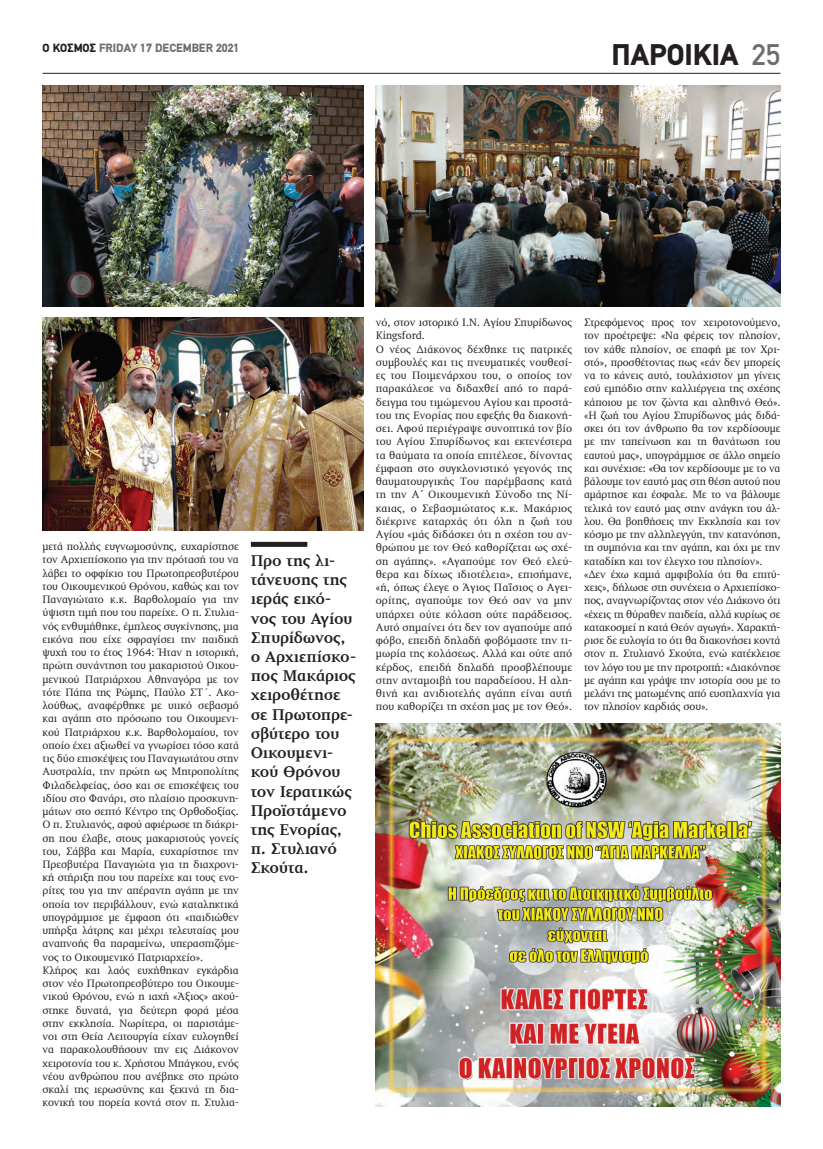
<style>
.page{position:relative;width:823px;height:1149px;background:#fff}
.page>*{position:absolute;margin:0;border:0;box-sizing:border-box;transform-origin:0 0}
.t1{font:900 30px "PF Din Text";color:#231f20}
.t2{font:700 16px/19.2px "PF Diplomat";letter-spacing:-.015em;color:#231f20}
.t3{font:900 12px "PF Din Text";color:#6c6d70}
.t4{font:11px/13.2px "PF Diplomat";letter-spacing:-.005em;color:#231f20}
.s1{color:#231f20}
.s2{font-weight:500;color:#6c6d70}
.s3{font-family:"Arial"}
</style>
<div class="page">
<hr style="left:43px;top:73px;width:737px;height:1px;background:#231f20">
<div style="left:251px;top:541px;width:56px;height:5px;background:#231f20"></div>
<img style="left:43px;top:318px;width:320px;height:212px">
<img style="left:375px;top:85px;width:405px;height:221px">
<img style="left:375px;top:723px;width:405px;height:383px">
<img style="left:43px;top:86px;width:320px;height:221px">
<p class="t3" style="left:43px;top:40px;width:198px"><span class="s1">Ο ΚΟΣΜΟΣ</span> FRIDAY 17 DECEMBER 2021</p>
<h1 class="t1" style="left:611px;top:37px;width:170px">ΠΑΡΟΙΚΙΑ <span class="s2">25</span></h1>
<p class="t4" style="left:43px;top:540px;width:198px">μετά πολλής ευγνωμοσύνης, ευχαρίστησε τον Αρχιεπίσκοπο για την πρότασή του να λάβει το οφφίκιο του Πρωτοπρεσβυτέρου του Οικουμενικού Θρόνου, καθώς και τον Παναγιώτατο κ.κ. Βαρθολομαίο για την ύψιστη τιμή που του παρείχε. Ο π. Στυλια&shy;νός ενθυμήθηκε, έμπλεος συγκίνησης, μια εικόνα που είχε σφραγίσει την παιδική ψυχή του το έτος 1964: Ήταν η ιστορική, πρώτη συνάντηση του μακαριστού Οικου&shy;μενικού Πατριάρχου Αθηναγόρα με τον τότε Πάπα της Ρώμης, Παύλο ΣΤ΄. Ακο&shy;λούθως, αναφέρθηκε με υιικό σεβασμό και αγάπη στο πρόσωπο του Οικουμενι&shy;κού Πατριάρχου κ.κ. Βαρθολομαίου, τον οποίο έχει αξιωθεί να γνωρίσει τόσο κατά τις δύο επισκέψεις του Παναγιωτάτου στην Αυστραλία, την πρώτη ως Μητροπολίτης Φιλαδελφείας, όσο και σε επισκέψεις του ιδίου στο Φανάρι, στο πλαίσιο προσκυνη&shy;μάτων στο σεπτό Κέντρο της Ορθοδοξίας.<br>Ο π. Στυλιανός, αφού αφιέρωσε τη διάκρι&shy;ση που έλαβε, στους μακαριστούς γονείς του, Σάββα και Μαρία, ευχαρίστησε την Πρεσβυτέρα Παναγιώτα για τη διαχρονι&shy;κή στήριξη που του παρείχε και τους ενο&shy;ρίτες του για την απέραντη αγάπη με την οποία τον περιβάλλουν, ενώ καταληκτικά υπογράμμισε με έμφαση ότι «παιδιώθεν υπήρξα λάτρης και μέχρι τελευταίας μου αναπνοής θα παραμείνω, υπερασπιζόμε&shy;νος το Οικουμενικό Πατριαρχείο».<br>Κλήρος και λαός ευχήθηκαν εγκάρδια στον νέο Πρωτοπρεσβύτερο του Οικουμε&shy;νικού Θρόνου, ενώ η ιαχή «Άξιος» ακού&shy;στηκε δυνατά, για δεύτερη φορά μέσα στην εκκλησία. Νωρίτερα, οι παριστάμε&shy;νοι στη Θεία Λειτουργία είχαν ευλογηθεί να παρακολουθήσουν την εις Διάκονον χειροτονία του κ. Χρήστου Μπάγκου, ενός νέου ανθρώπου που ανέβηκε στο πρώτο σκαλί της ιερωσύνης και ξεκινά τη δια&shy;κονική του πορεία κοντά στον π. Στυλια-</p>
<h2 class="t2" style="left:251px;top:551px;width:107px">Προ της λι&shy;τάνευσης της ιεράς εικό&shy;νος του Αγίου<br>Σπυρίδωνος, o Αρχιεπίσκο&shy;πος Μακάριος χειροθέτησε σε Πρωτοπρε&shy;σβύτερο του<br>Οικουμενι&shy;κού Θρόνου τον Ιερατικώς<br>Προϊστάμενο της Ενορίας, π. Στυλιανό<br>Σκούτα.</h2>
<p class="t4" style="left:375px;top:316px;width:198px">νό, στον ιστορικό Ι.Ν. Αγίου Σπυρίδωνος Kingsford.<br>Ο νέος Διάκονος δέχθηκε τις πατρικές συμβουλές και τις πνευματικές νουθεσί&shy;ες του Ποιμενάρχου του, ο οποίος τον παρακάλεσε να διδαχθεί από το παρά&shy;δειγμα του τιμώμενου Αγίου και προστά&shy;του της Ενορίας που εφεξής θα διακονή&shy;σει. Αφού περιέγραψε συνοπτικά τον βίο του Αγίου Σπυρίδωνος και εκτενέστερα τα θαύματα τα οποία επιτέλεσε, δίνοντας έμφαση στο συγκλονιστικό γεγονός της θαυματουργικής Του παρέμβασης κατά τη την Α<span class="s3">´</span> Οικουμενική Σύνοδο της Νί&shy;καιας, ο Σεβασμιώτατος κ.κ. Μακάριος διέκρινε καταρχάς ότι όλη η ζωή του Αγίου «μάς διδάσκει ότι η σχέση του αν&shy;θρώπου με τον Θεό καθορίζεται ως σχέ&shy;ση αγάπης». «Αγαπούμε τον Θεό ελεύ&shy;θερα και δίχως ιδιοτέλεια», επισήμανε, «ή, όπως έλεγε ο Άγιος Παΐσιος ο Αγει&shy;ορίτης, αγαπούμε τον Θεό σαν να μην υπάρχει ούτε κόλαση ούτε παράδεισος.<br>Αυτό σημαίνει ότι δεν τον αγαπούμε από φόβο, επειδή δηλαδή φοβόμαστε την τι&shy;μωρία της κολάσεως. Αλλά και ούτε από κέρδος, επειδή δηλαδή προσβλέπουμε στην ανταμοιβή του παραδείσου. Η αλη&shy;θινή και ανιδιοτελής αγάπη είναι αυτή που καθορίζει τη σχέση μας με τον Θεό».</p>
<p class="t4" style="left:583px;top:316px;width:198px">Στρεφόμενος προς τον χειροτονούμενο, τον προέτρεψε: «Να φέρεις τον πλησίον, τον κάθε πλησίον, σε επαφή με τον Χρι&shy;στό», προσθέτοντας πως «εάν δεν μπορείς να το κάνεις αυτό, τουλάχιστον μη γίνεις εσύ εμπόδιο στην καλλιέργεια της σχέσης κάποιου με τον ζώντα και αληθινό Θεό». «Η ζωή του Αγίου Σπυρίδωνος μάς διδά&shy;σκει ότι τον άνθρωπο θα τον κερδίσουμε με την ταπείνωση και τη θανάτωση του εαυτού μας», υπογράμμισε σε άλλο σημείο και συνέχισε: «Θα τον κερδίσουμε με το να βάλουμε τον εαυτό μας στη θέση αυτού που αμάρτησε και έσφαλε. Με το να βάλουμε τελικά τον εαυτό μας στην ανάγκη του άλ&shy;λου. Θα βοηθήσεις την Εκκλησία και τον κόσμο με την αλληλεγγύη, την κατανόηση, τη συμπόνια και την αγάπη, και όχι με την καταδίκη και τον έλεγχο του πλησίον». «Δεν έχω καμιά αμφιβολία ότι θα επιτύ&shy;χεις», δήλωσε στη συνέχεια ο Αρχιεπίσκο&shy;πος, αναγνωρίζοντας στον νέο Διάκονο ότι «έχεις τη θύραθεν παιδεία, αλλά κυρίως σε κατακοσμεί η κατά Θεόν αγωγή». Χαρακτή&shy;ρισε δε ευλογία το ότι θα διακονήσει κοντά στον π. Στυλιανό Σκούτα, ενώ κατέκλεισε τον λόγο του με την προτροπή: «Διακόνησε με αγάπη και γράψε την ιστορία σου με το μελάνι της ματωμένης από ευσπλαχνία για τον πλησίον καρδιάς σου».</p>
</div>
